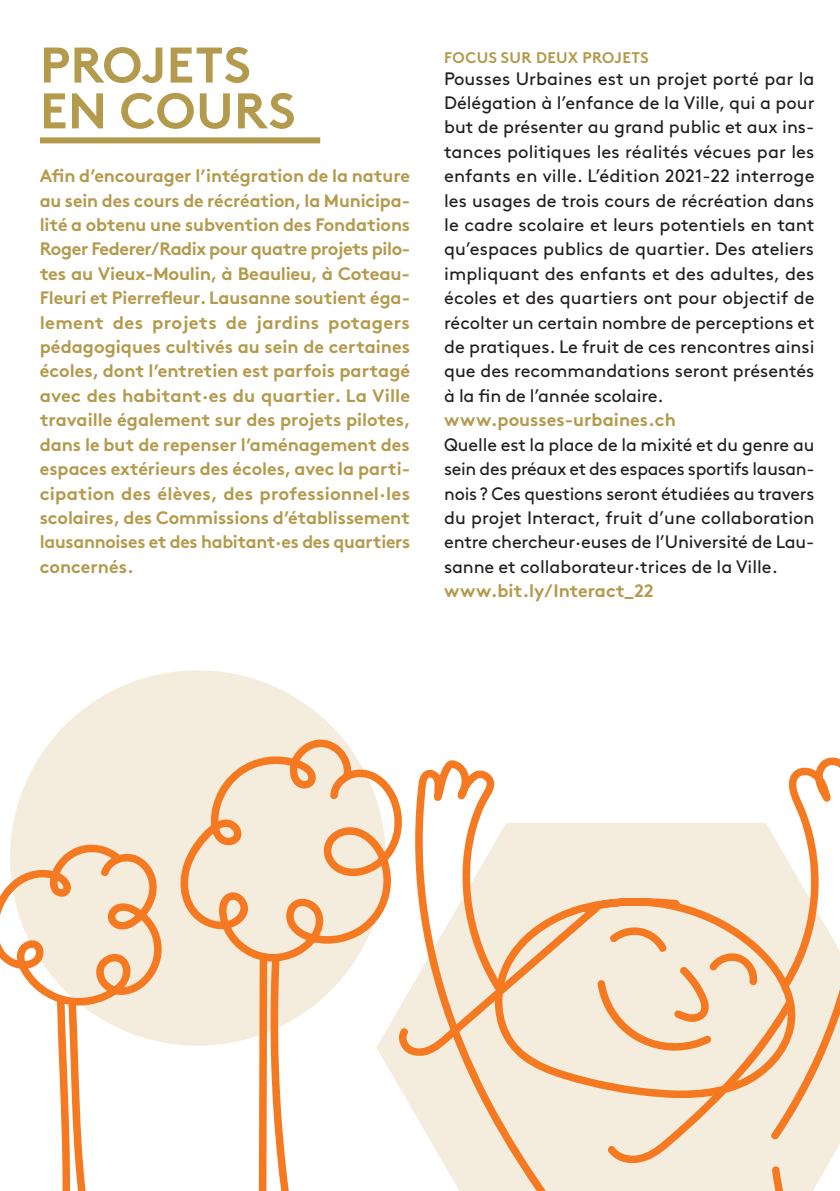
<style>
.page{position:relative;width:840px;height:1191px;background:#fff}
.page>*{position:absolute;margin:0;border:0;box-sizing:border-box;transform-origin:0 0}
.t1{font:700 50px/45.8px "Brown Std";letter-spacing:.01em;color:#b39a4c}
.t2{font:18px/24.4px "Brown Std";color:#231f20}
.t3{font:700 18px/24.4px "Brown Std";letter-spacing:-.005em;color:#b39a4c}
.t4{font:700 15.4px "Brown Std";letter-spacing:.025em;color:#b39a4c}
</style>
<div class="page">
<div style="left:10px;top:670px;width:375px;height:375px;background:#f4edde;border-radius:50%"></div>
<svg style="left:180px;top:734px;width:217px;height:228px"></svg>
<svg style="left:258px;top:951px;width:34px;height:240px"></svg>
<svg style="left:0;top:842px;width:162px;height:349px"></svg>
<svg style="left:376px;top:822px;width:21px;height:261px"></svg>
<svg style="left:397px;top:757px;width:442px;height:434px"></svg>
<div style="left:40px;top:137px;width:280px;height:6px;background:#b39a4c"></div>
<h1 class="t1" style="left:40px;top:42px;width:257px">PROJETS<br>EN COURS</h1>
<p class="t3" style="left:40px;top:164px;width:372px">Afin d’encourager l’intégration de la nature au sein des cours de récréation, la Municipa&shy;lité a obtenu une subvention des Fondations Roger Federer/Radix pour quatre projets pilo&shy;tes au Vieux-Moulin, à Beaulieu, à Coteau-Fleuri et Pierrefleur. Lausanne soutient éga&shy;lement des projets de jardins potagers pédagogiques cultivés au sein de certaines écoles, dont l’entretien est parfois partagé avec des habitant·es du quartier. La Ville travaille également sur des projets pilotes, dans le but de repenser l’aménagement des espaces extérieurs des écoles, avec la parti&shy;cipation des élèves, des professionnel·les scolaires, des Commissions d’établissement lausannoises et des habitant·es des quartiers concernés.</p>
<p class="t4" style="left:444px;top:49px;width:206px">FOCUS SUR DEUX PROJETS</p>
<p class="t2" style="left:444px;top:66px;width:372px">Pousses Urbaines est un projet porté par la Délégation à l’enfance de la Ville, qui a pour but de présenter au grand public et aux ins&shy;tances politiques les réalités vécues par les enfants en ville. L’édition 2021-22 interroge les usages de trois cours de récréation dans le cadre scolaire et leurs potentiels en tant qu’espaces publics de quartier. Des ateliers impliquant des enfants et des adultes, des écoles et des quartiers ont pour objectif de récolter un certain nombre de perceptions et de pratiques. Le fruit de ces rencontres ainsi que des recommandations seront présentés à la fin de l’année scolaire.</p>
<p class="t3" style="left:444px;top:408px;width:233px">www.pousses-urbaines.ch</p>
<p class="t2" style="left:444px;top:432px;width:372px;text-align:justify">Quelle est la place de la mixité et du genre au sein des préaux et des espaces sportifs lausan&shy;nois? Ces questions seront étudiées au travers du projet Interact, fruit d’une collaboration entre chercheur∙euses de l’Université de Lau&shy;sanne et collaborateur∙trices de la Ville.</p>
<p class="t3" style="left:444px;top:578px;width:211px">www.bit.ly/Interact_22</p>
</div>
